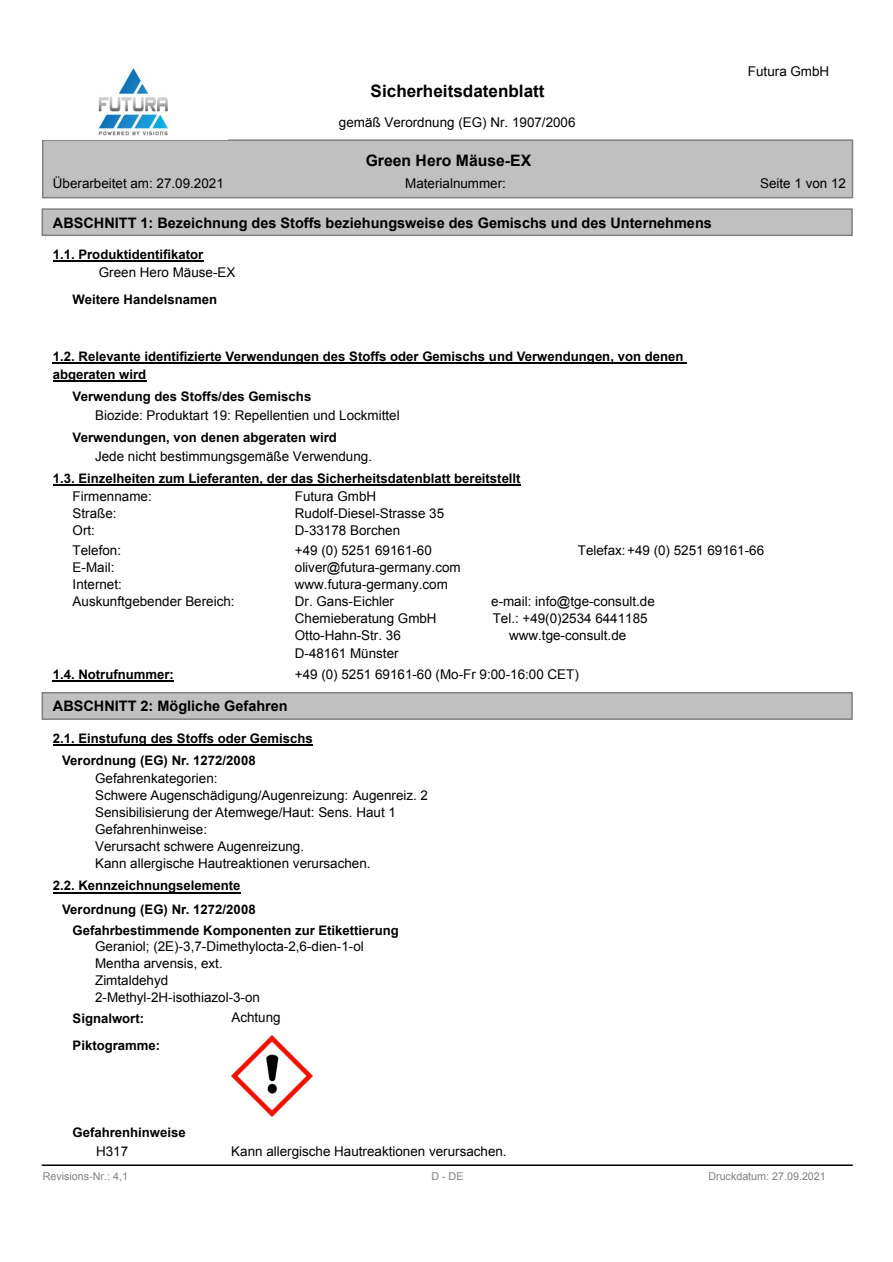
<style>
.page{position:relative;width:893px;height:1262px;background:#fff}
.page>*{position:absolute;margin:0;border:0;box-sizing:border-box;transform-origin:0 0}
.t1{font:700 17.1px "Arial";color:#000}
.t2{font:700 15.75px "Arial";color:#000}
.t3{font:700 14.4px "Arial";color:#000}
.t4{font:13.35px/17.1px "Arial";color:#000}
.t5{font:700 13.2px/17.9px "Arial";color:#000}
.t6{font:10.8px "Arial";color:#808080}
</style>
<div class="page">
<div style="left:42px;top:139px;width:811px;height:59px;background:#c0c0c0;border:2px solid #808080"></div>
<div style="left:42px;top:208px;width:810px;height:28px;background:#c0c0c0;border:2px solid #808080"></div>
<div style="left:42px;top:692px;width:810px;height:28px;background:#c0c0c0;border:2px solid #808080"></div>
<hr style="left:42px;top:1164px;width:810px;height:2px;background:#000">
<img style="left:98px;top:68px;width:70px;height:68px">
<hr style="left:53px;top:261px;width:150px;height:1px;background:#000">
<hr style="left:53px;top:362px;width:634px;height:1px;background:#000">
<hr style="left:53px;top:380px;width:93px;height:1px;background:#000">
<hr style="left:53px;top:484px;width:467px;height:2px;background:#000">
<hr style="left:53px;top:680px;width:121px;height:2px;background:#000">
<hr style="left:53px;top:744px;width:260px;height:1px;background:#000">
<hr style="left:53px;top:892px;width:187px;height:1px;background:#000">
<img style="left:231px;top:1035px;width:81px;height:81px">
<p class="t1" style="left:370px;top:84px;width:175px">Sicherheitsdatenblatt</p>
<p class="t4" style="left:339px;top:115px;width:238px">gemäß Verordnung (EG) Nr. 1907/2006</p>
<p class="t2" style="left:366px;top:155px;width:167px">Green Hero Mäuse-EX</p>
<p class="t4" style="left:748px;top:64px;width:83px">Futura GmbH</p>
<p class="t4" style="left:53px;top:176px;width:172px">Überarbeitet am: 27.09.2021</p>
<p class="t4" style="left:405px;top:176px;width:102px">Materialnummer:</p>
<p class="t4" style="left:760px;top:176px;width:87px">Seite 1 von 12</p>
<p class="t3" style="left:53px;top:217px;width:660px">ABSCHNITT 1: Bezeichnung des Stoffs beziehungsweise des Gemischs und des Unternehmens</p>
<p class="t4" style="left:99px;top:265px;width:138px">Green Hero Mäuse-EX</p>
<p class="t5" style="left:53px;top:247px;width:152px">1.1. Produktidentifikator</p>
<p class="t5" style="left:73px;top:292px;width:146px">Weitere Handelsnamen</p>
<p class="t5" style="left:53px;top:348px;width:632px">1.2. Relevante identifizierte Verwendungen des Stoffs oder Gemischs und Verwendungen, von denen abgeraten wird</p>
<p class="t5" style="left:73px;top:388px;width:240px">Verwendung des Stoffs/des Gemischs</p>
<p class="t4" style="left:95px;top:408px;width:306px">Biozide: Produktart 19: Repellentien und Lockmittel</p>
<p class="t4" style="left:95px;top:449px;width:278px">Jede nicht bestimmungsgemäße Verwendung.</p>
<p class="t5" style="left:73px;top:430px;width:266px">Verwendungen, von denen abgeraten wird</p>
<p class="t5" style="left:53px;top:471px;width:469px">1.3. Einzelheiten zum Lieferanten, der das Sicherheitsdatenblatt bereitstellt</p>
<p class="t4" style="left:73px;top:488px;width:81px">Firmenname:</p>
<p class="t4" style="left:295px;top:488px;width:83px">Futura GmbH</p>
<p class="t4" style="left:73px;top:505px;width:46px">Straße:</p>
<p class="t4" style="left:295px;top:506px;width:151px">Rudolf-Diesel-Strasse 35</p>
<p class="t4" style="left:73px;top:523px;width:24px">Ort:</p>
<p class="t4" style="left:295px;top:523px;width:107px">D-33178 Borchen</p>
<p class="t4" style="left:73px;top:543px;width:50px">Telefon:</p>
<p class="t4" style="left:295px;top:543px;width:138px">+49 (0) 5251 69161-60</p>
<p class="t4" style="left:578px;top:543px;width:188px">Telefax:+49 (0) 5251 69161-66</p>
<p class="t4" style="left:73px;top:560px;width:43px">E-Mail:</p>
<p class="t4" style="left:295px;top:560px;width:167px">oliver@futura-germany.com</p>
<p class="t4" style="left:73px;top:577px;width:51px">Internet:</p>
<p class="t4" style="left:295px;top:577px;width:154px">www.futura-germany.com<br>Dr. Gans-Eichler</p>
<p class="t4" style="left:491px;top:594px;width:165px">e-mail: info@tge-consult.de</p>
<p class="t4" style="left:73px;top:594px;width:163px">Auskunftgebender Bereich:</p>
<p class="t4" style="left:295px;top:611px;width:143px">Chemieberatung GmbH</p>
<p class="t4" style="left:492px;top:611px;width:156px">Tel.: +49(0)2534 6441185</p>
<p class="t4" style="left:295px;top:628px;width:107px">Otto-Hahn-Str. 36</p>
<p class="t4" style="left:509px;top:628px;width:119px">www.tge-consult.de</p>
<p class="t4" style="left:295px;top:645px;width:105px">D-48161 Münster</p>
<p class="t5" style="left:53px;top:666px;width:123px">1.4. Notrufnummer:</p>
<p class="t4" style="left:295px;top:667px;width:285px">+49 (0) 5251 69161-60 (Mo-Fr 9:00-16:00 CET)</p>
<p class="t3" style="left:53px;top:701px;width:236px">ABSCHNITT 2: Mögliche Gefahren</p>
<p class="t5" style="left:62px;top:728px;width:252px;line-height:22.6px;text-indent:-9px">2.1. Einstufung des Stoffs oder Gemischs<br>Verordnung (EG) Nr. 1272/2008</p>
<p class="t4" style="left:95px;top:771px;width:334px">Gefahrenkategorien:<br>Schwere Augenschädigung/Augenreizung: Augenreiz. 2<br>Sensibilisierung der Atemwege/Haut: Sens. Haut 1<br>Gefahrenhinweise:<br>Verursacht schwere Augenreizung.<br>Kann allergische Hautreaktionen verursachen.</p>
<p class="t5" style="left:62px;top:875px;width:195px;line-height:23.2px;text-indent:-9px">2.2. Kennzeichnungselemente<br>Verordnung (EG) Nr. 1272/2008</p>
<p class="t5" style="left:73px;top:922px;width:327px">Gefahrbestimmende Komponenten zur Etikettierung</p>
<p class="t4" style="left:95px;top:939px;width:270px">Geraniol; (2E)-3,7-Dimethylocta-2,6-dien-1-ol<br>Mentha arvensis, ext.<br>Zimtaldehyd<br>2-Methyl-2H-isothiazol-3-on</p>
<p class="t5" style="left:73px;top:1010px;width:73px">Signalwort:</p>
<p class="t4" style="left:231px;top:1010px;width:51px">Achtung</p>
<p class="t5" style="left:73px;top:1037px;width:89px">Piktogramme:</p>
<p class="t5" style="left:73px;top:1124px;width:115px">Gefahrenhinweise</p>
<p class="t6" style="left:43px;top:1172px;width:87px">Revisions-Nr.: 4,1</p>
<p class="t6" style="left:431px;top:1172px;width:34px">D-DE</p>
<p class="t6" style="left:708px;top:1172px;width:119px">Druckdatum: 27.09.2021</p>
<p class="t4" style="left:96px;top:1143px;width:34px">H317</p>
<p class="t4" style="left:231px;top:1143px;width:277px">Kann allergische Hautreaktionen verursachen.</p>
</div>
